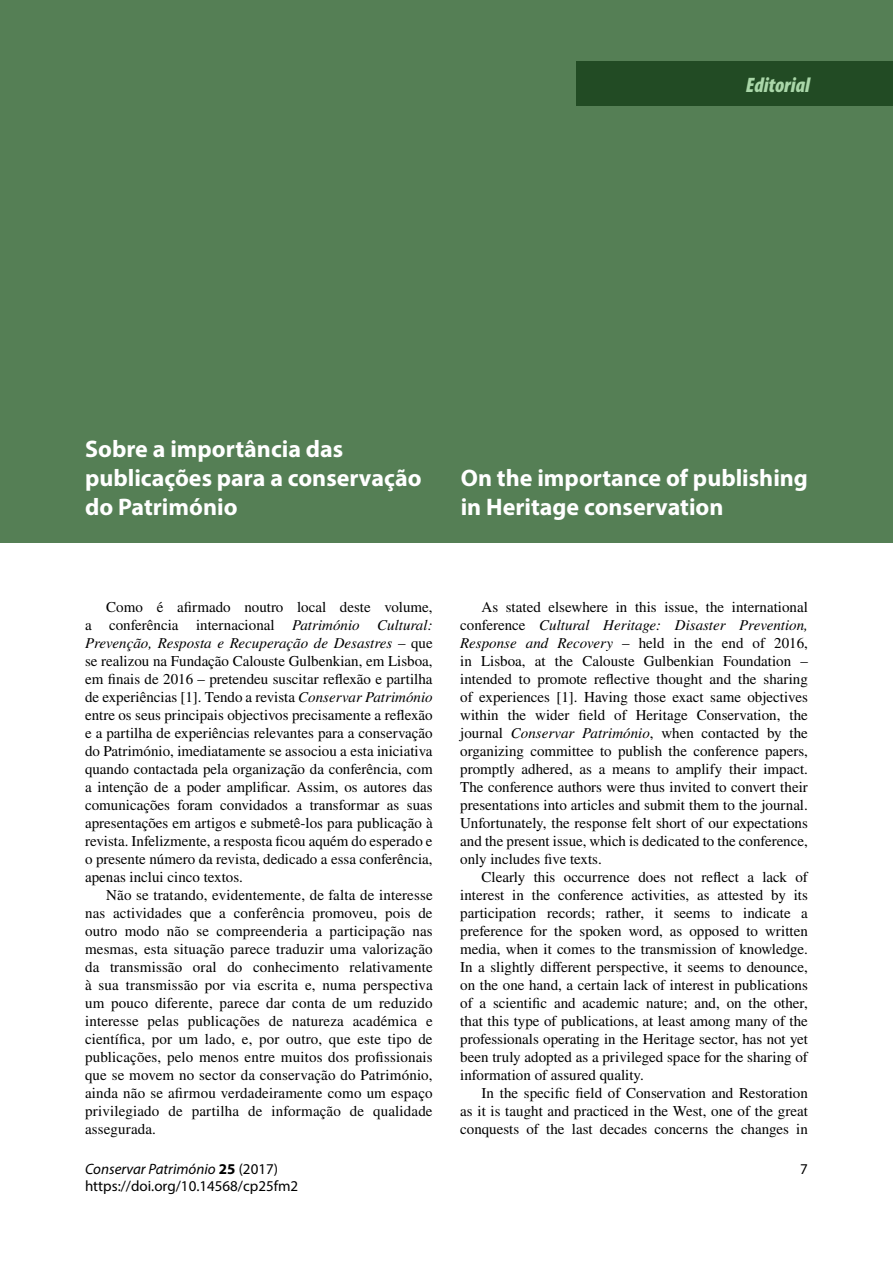
<style>
.page{position:relative;width:893px;height:1263px;background:#fff}
.page>*{position:absolute;margin:0;border:0;box-sizing:border-box;transform-origin:0 0}
.t1{font:700 24px/28.8px "Myriad Pro";color:#fff}
.Tipo_de_artigo{font:italic 900 condensed 21px "Myriad Pro";color:#aad7a9}
.Normal__UK{font:15px/18px "STIX";color:#000;text-align:justify}
.Rodapé_ímpar_-_Texto{font:15px "Myriad Pro";color:#000}
.Rodapé_ímpar_-_Texto-2{font:italic 15px "Myriad Pro";color:#000}
.Rodapé_ímpar_-_Págin{font:15px "Myriad Pro";color:#000}
.s1{font-style:italic}
.s2{font-weight:700;font-style:normal}
.s3{font-style:normal}
</style>
<div class="page">
<div style="left:0;top:0;width:893px;height:542px;background:#557f55"></div>
<div style="left:576px;top:62px;width:317px;height:44px;background:#224b24"></div>
<p class="Tipo_de_artigo" style="left:746px;top:74px;width:66px">Editorial</p>
<p class="t1" style="left:85px;top:434px;width:338px">Sobre a importância das publicações para a conservação do Património</p>
<p class="t1" style="left:461px;top:462px;width:349px">On the importance of publishing in Heritage conservation</p>
<p class="Normal__UK" style="left:85px;top:599px;width:349px;text-indent:21px">Como é afirmado noutro local deste volume, a conferência internacional <span class="s1">Património Cultural:<br>Prevenção, Resposta e Recuperação de Desastres</span> – que se realizou na Fundação Calouste Gulbenkian, em Lisboa, em finais de 2016 – pretendeu suscitar reflexão e partilha de experiências [1]. Tendo a revista <span class="s1">Conservar Património </span>entre os seus principais objectivos precisamente a reflexão e a partilha de experiências relevantes para a conservação do Património, imediatamente se associou a esta iniciativa quando contactada pela organização da conferência, com a intenção de a poder amplificar. Assim, os autores das comunicações foram convidados a transformar as suas apresentações em artigos e submetê-los para publicação à revista. Infelizmente, a resposta ficou aquém do esperado e o presente número da revista, dedicado a essa conferência, apenas inclui cinco textos.</p>
<p class="Normal__UK" style="left:85px;top:887px;width:349px;text-indent:21px">Não se tratando, evidentemente, de falta de interesse nas actividades que a conferência promoveu, pois de outro modo não se compreenderia a participação nas mesmas, esta situação parece traduzir uma valorização da transmissão oral do conhecimento relativamente à sua transmissão por via escrita e, numa perspectiva um pouco diferente, parece dar conta de um reduzido interesse pelas publicações de natureza académica e científica, por um lado, e, por outro, que este tipo de publicações, pelo menos entre muitos dos profissionais que se movem no sector da conservação do Património, ainda não se afirmou verdadeiramente como um espaço privilegiado de partilha de informação de qualidade assegurada.</p>
<p class="Normal__UK" style="left:460px;top:599px;width:349px;text-indent:21px">As stated elsewhere in this issue, the international conference <span class="s1">Cultural Heritage: Disaster Prevention, Response and Recovery</span> – held in the end of 2016, in Lisboa, at the Calouste Gulbenkian Foundation – intended to promote reflective thought and the sharing of experiences [1]. Having those exact same objectives within the wider field of Heritage Conservation, the journal <span class="s1">Conservar Património</span>, when contacted by the organizing committee to publish the conference papers, promptly adhered, as a means to amplify their impact.<br>The conference authors were thus invited to convert their presentations into articles and submit them to the journal.<br>Unfortunately, the response felt short of our expectations and the present issue, which is dedicated to the conference, only includes five texts.</p>
<p class="Normal__UK" style="left:460px;top:869px;width:349px;text-indent:21px">Clearly this occurrence does not reflect a lack of interest in the conference activities, as attested by its participation records; rather, it seems to indicate a preference for the spoken word, as opposed to written media, when it comes to the transmission of knowledge.<br>In a slightly different perspective, it seems to denounce, on the one hand, a certain lack of interest in publications of a scientific and academic nature; and, on the other, that this type of publications, at least among many of the professionals operating in the Heritage sector, has not yet been truly adopted as a privileged space for the sharing of information of assured quality.</p>
<p class="Normal__UK" style="left:460px;top:1085px;width:349px;text-indent:21px">In the specific field of Conservation and Restoration as it is taught and practiced in the West, one of the great conquests of the last decades concerns the changes in</p>
<p class="Rodapé_ímpar_-_Texto-2" style="left:85px;top:1160px;width:194px">Conservar Património <span class="s2">25</span> <span class="s3">(2017)</span></p>
<p class="Rodapé_ímpar_-_Págin" style="left:800px;top:1160px;width:9px">7</p>
<p class="Rodapé_ímpar_-_Texto" style="left:85px;top:1177px;width:215px">https://doi.org/10.14568/cp25fm2</p>
</div>
